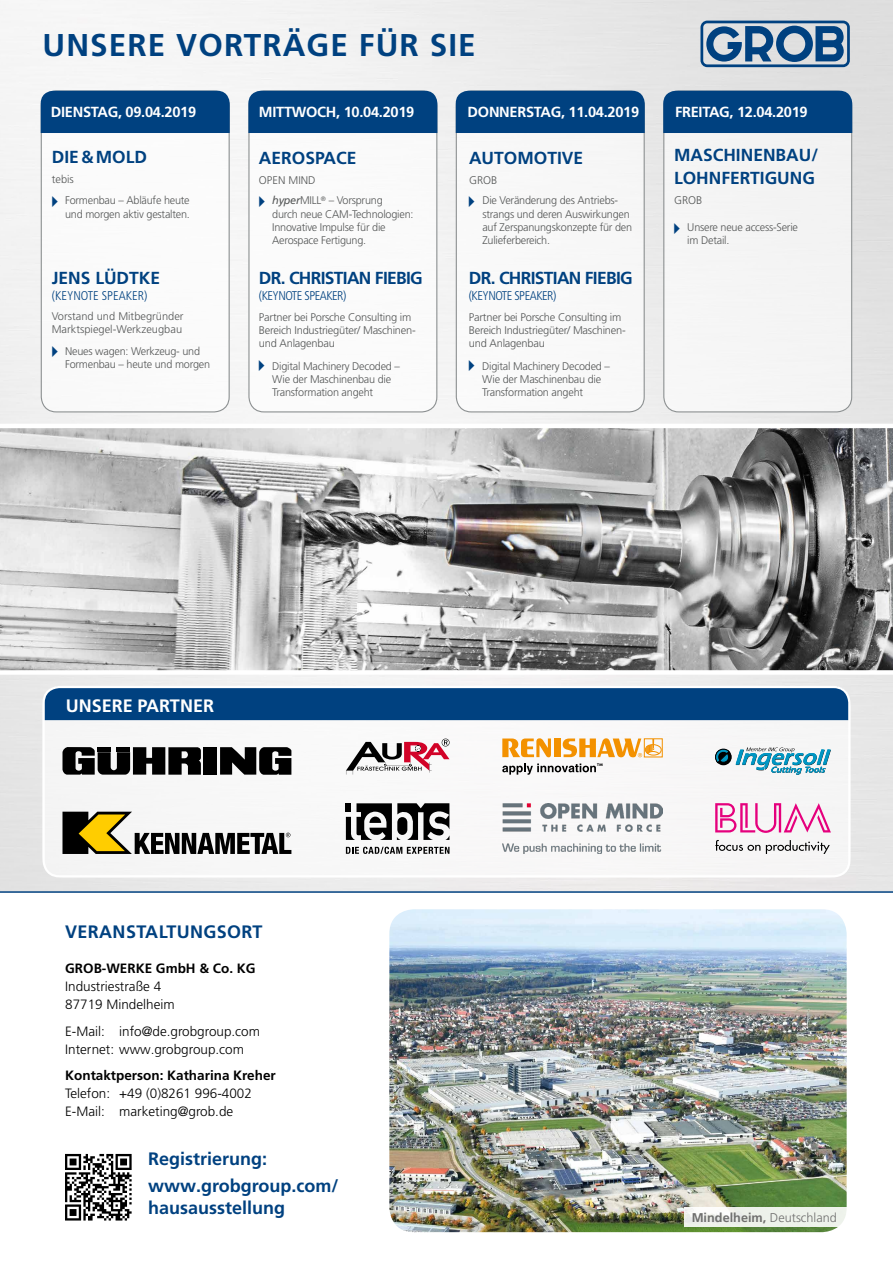
<style>
.page{position:relative;width:893px;height:1263px;background:#fff}
.page>*{position:absolute;margin:0;border:0;box-sizing:border-box;transform-origin:0 0}
.t1{font:700 31.5px "Frutiger LT Pro";letter-spacing:.035em;color:#004180}
.t2{font:700 18px/26.7px "Frutiger LT Pro";color:#004180}
.t3{font:700 18px "Frutiger LT Pro";letter-spacing:.02em;color:#004180}
.t4{font:700 18px "Frutiger LT Pro";color:#fff}
.t5{font:700 17.4px/22.8px "Frutiger LT Pro";color:#004180}
.t6{font:700 17.4px "Frutiger LT Pro";letter-spacing:-.04em;color:#004180}
.t7{font:700 14.7px "Frutiger LT Pro";letter-spacing:-.02em;color:#fff}
.t8{font:300 13.5px/18px "Frutiger LT Pro";color:#000}
.t9{font:700 13.5px "Frutiger LT Pro";color:#000}
.t10{font:700 12.75px "Frutiger LT Pro";color:#6f6f6e}
.t11{font:300 condensed 12.6px "Frutiger LT Pro";letter-spacing:-.04em;color:#004180}
.t12{font:300 condensed 12.6px "Frutiger LT Pro";color:#004180}
.t13{font:300 11.1px/13.4px "Frutiger LT Pro";letter-spacing:-.02em;color:#545656}
.t14{font:300 11.1px/13.4px "Frutiger LT Pro";color:#545656}
.s1{color:#004180}
.s2{font-weight:400;font-style:italic}
.s3{font-weight:300}
</style>
<div class="page">
<img style="left:0;top:0;width:893px;height:891px">
<div style="left:248px;top:90px;width:189px;height:322px;background:#fff;border-radius:16px"></div>
<div style="left:248px;top:90px;width:189px;height:322px;border:1px solid #8c9091;border-radius:15px"></div>
<div style="left:248px;top:91px;width:189px;height:42px;background:#004180"></div>
<div style="left:41px;top:90px;width:189px;height:322px;background:#fff;border-radius:16px"></div>
<div style="left:41px;top:90px;width:189px;height:322px;border:1px solid #8c9091;border-radius:15px"></div>
<div style="left:41px;top:91px;width:189px;height:42px;background:#004180"></div>
<div style="left:456px;top:90px;width:189px;height:322px;background:#f8f8f8;border-radius:16px"></div>
<div style="left:456px;top:90px;width:189px;height:322px;border:1px solid #8c9091;border-radius:15px"></div>
<div style="left:663px;top:90px;width:189px;height:322px;background:#f4f4f4;border-radius:16px"></div>
<div style="left:663px;top:90px;width:189px;height:322px;border:1px solid #8c9091;border-radius:15px"></div>
<hr style="left:0;top:891px;width:893px;height:2px;background:#004180">
<div style="left:63px;top:1151px;width:71px;height:72px;background:linear-gradient(to right,#fafafa,#f9f9f9)"></div>
<svg style="left:65px;top:1154px;width:67px;height:66px"></svg>
<img style="left:0;top:428px;width:893px;height:242px">
<hr style="left:0;top:424px;width:893px;height:4px;background:#fff">
<div style="left:0;top:670px;width:893px;height:5px;background:#fff"></div>
<div style="left:43px;top:686px;width:807px;height:191px;background:#f7f7f7;border-radius:21px"></div>
<div style="left:44px;top:686px;width:805px;height:34px;background:#004180"></div>
<div style="left:43px;top:686px;width:807px;height:191px;border:2px solid #fff;border-radius:16px"></div>
<img style="left:502px;top:803px;width:160px;height:51px">
<svg style="left:346px;top:739px;width:103px;height:35px"></svg>
<svg style="left:346px;top:847px;width:103px;height:7px"></svg>
<svg style="left:346px;top:803px;width:103px;height:37px"></svg>
<svg style="left:715px;top:840px;width:45px;height:11px"></svg>
<svg style="left:766px;top:840px;width:64px;height:14px"></svg>
<svg style="left:715px;top:803px;width:116px;height:30px"></svg>
<svg style="left:62px;top:812px;width:229px;height:42px"></svg>
<svg style="left:502px;top:738px;width:49px;height:19px"></svg>
<div style="left:554px;top:738px;width:6px;height:19px;background:#f39100"></div>
<svg style="left:563px;top:738px;width:99px;height:19px"></svg>
<svg style="left:502px;top:763px;width:100px;height:12px"></svg>
<div style="left:204px;top:747px;width:13px;height:28px;background:#000"></div>
<svg style="left:220px;top:747px;width:71px;height:28px;background:#333"></svg>
<svg style="left:62px;top:747px;width:139px;height:28px"></svg>
<svg style="left:715px;top:747px;width:116px;height:28px"></svg>
<svg style="left:700px;top:21px;width:150px;height:46px;background:#698bad"></svg>
<img style="left:389px;top:909px;width:458px;height:323px">
<div style="left:685px;top:1207px;width:163px;height:19px;background:linear-gradient(to right,#f1f2ef,#ecf2e9)"></div>
<div style="left:456px;top:91px;width:189px;height:42px;background:#004180"></div>
<div style="left:663px;top:91px;width:189px;height:42px;background:#004180"></div>
<h1 class="t1" style="left:43px;top:27px;width:435px">UNSERE VORTRÄGE FÜR SIE</h1>
<h3 class="t7" style="left:51px;top:104px;width:147px">DIENSTAG, 09.04.2019</h3>
<h3 class="t7" style="left:259px;top:103px;width:157px">MITTWOCH, 10.04.2019</h3>
<h3 class="t7" style="left:468px;top:103px;width:173px">DONNERSTAG, 11.04.2019</h3>
<h3 class="t7" style="left:675px;top:103px;width:134px">FREITAG, 12.04.2019</h3>
<h3 class="t5" style="left:52px;top:145px;width:97px">DIE&amp;MOLD</h3>
<p class="t13" style="left:52px;top:172px;width:24px">tebis</p>
<h3 class="t5" style="left:674px;top:144px;width:146px">MASCHINENBAU/<br>LOHNFERTIGUNG</h3>
<h3 class="t5" style="left:259px;top:146px;width:99px">AEROSPACE</h3>
<p class="t14" style="left:259px;top:173px;width:58px">OPEN MIND</p>
<h3 class="t5" style="left:469px;top:146px;width:116px">AUTOMOTIVE</h3>
<p class="t13" style="left:469px;top:173px;width:30px">GROB</p>
<p class="t13" style="left:272px;top:194px;width:143px;text-indent:-19px"><span class="s1">✔</span> <span class="s2">hyper</span>MILL<sup>®</sup> – Vorsprung<br>durch neue CAM-Technologien:<br>Innovative Impulse für die<br>Aerospace Fertigung.</p>
<p class="t13" style="left:482px;top:194px;width:151px;text-indent:-20px"><span class="s1">✔</span> Die Veränderung des Antriebs&shy;strangs und deren Auswirkungen auf Zerspanungskonzepte für den<br>Zulieferbereich.</p>
<p class="t13" style="left:65px;top:194px;width:126px">Formenbau – Abläufe heute</p>
<p class="t13" style="left:674px;top:194px;width:30px">GROB</p>
<p class="t13" style="left:65px;top:207px;width:126px">und morgen aktiv gestalten.</p>
<p class="t13" style="left:687px;top:220px;width:112px;text-indent:-19px"><span class="s1">✔</span> Unsere neue access-Serie im Detail.</p>
<h3 class="t5" style="left:52px;top:267px;width:110px">JENS LÜDTKE</h3>
<p class="t12" style="left:52px;top:289px;width:97px">(KEYNOTE SPEAKER)</p>
<p class="t14" style="left:52px;top:309px;width:133px">Vorstand und Mitbegründer<br>Marktspiegel-Werkzeugbau</p>
<p class="t13" style="left:65px;top:344px;width:147px">Neues wagen: Werkzeug- und<br>Formenbau – heute und morgen</p>
<h3 class="t6" style="left:259px;top:268px;width:165px">DR. CHRISTIAN FIEBIG</h3>
<p class="t11" style="left:259px;top:289px;width:89px">(KEYNOTE SPEAKER)</p>
<p class="t13" style="left:259px;top:310px;width:158px">Partner bei Porsche Consulting im<br>Bereich Industriegüter/ Maschinen&shy;und Anlagenbau</p>
<h3 class="t6" style="left:469px;top:268px;width:165px">DR. CHRISTIAN FIEBIG</h3>
<p class="t11" style="left:469px;top:289px;width:89px">(KEYNOTE SPEAKER)</p>
<p class="t13" style="left:469px;top:310px;width:158px">Partner bei Porsche Consulting im<br>Bereich Industriegüter/ Maschinen&shy;und Anlagenbau</p>
<p class="t13" style="left:272px;top:359px;width:129px;text-indent:-20px"><span class="s1">✔</span> Digital Machinery Decoded –<br>Wie der Maschinenbau die<br>Transformation angeht</p>
<p class="t13" style="left:482px;top:359px;width:129px;text-indent:-20px"><span class="s1">✔</span> Digital Machinery Decoded –<br>Wie der Maschinenbau die<br>Transformation angeht</p>
<h2 class="t4" style="left:66px;top:695px;width:150px">UNSERE PARTNER</h2>
<h2 class="t3" style="left:65px;top:921px;width:199px">VERANSTALTUNGSORT</h2>
<p class="t9" style="left:65px;top:960px;width:192px">GROB-WERKE GmbH &amp; Co. KG</p>
<p class="t8" style="left:65px;top:977px;width:111px">Industriestraße 4<br>87719 Mindelheim</p>
<p class="t8" style="left:65px;top:1022px;width:196px">E-Mail: info@de.grobgroup.com<br>Internet: www.grobgroup.com</p>
<p class="t9" style="left:65px;top:1067px;width:212px">Kontaktperson: Katharina Kreher</p>
<p class="t8" style="left:65px;top:1084px;width:188px">Telefon: +49 (0)8261 996-4002<br>E-Mail: marketing@grob.de</p>
<h2 class="t2" style="left:148px;top:1145px;width:192px">Registrierung: www.grobgroup.com/</h2>
<h2 class="t2" style="left:148px;top:1195px;width:138px">hausausstellung</h2>
<p class="t10" style="left:692px;top:1209px;width:147px">Mindelheim, <span class="s3">Deutschland</span></p>
</div>
